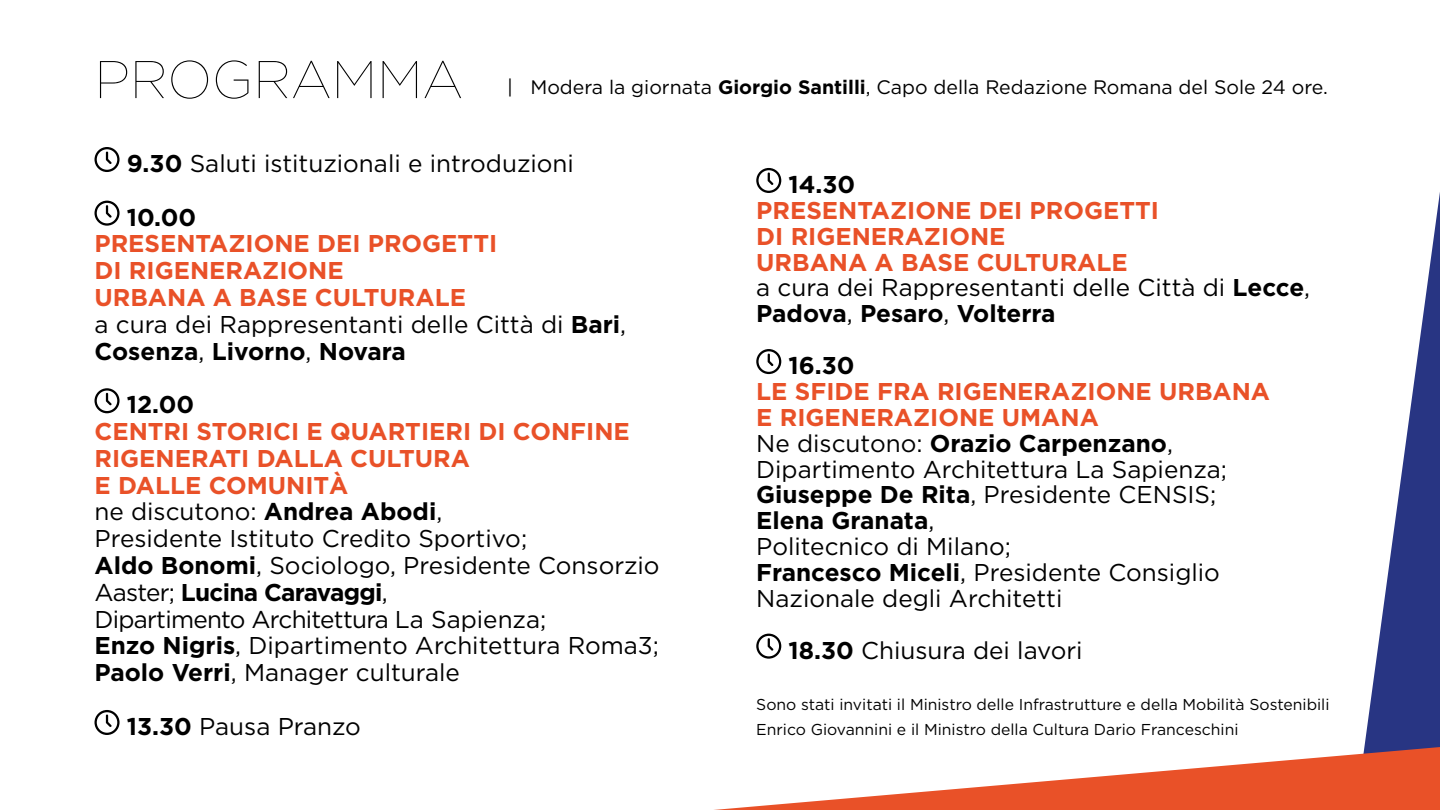
<style>
.page{position:relative;width:1440px;height:810px;background:#fff}
.page>*{position:absolute;margin:0;border:0;box-sizing:border-box;transform-origin:0 0}
.t1{font:100 52.95px "Gotham HTF";color:#000}
.t2{font:24.3px/26.8px "Gotham HTF";color:#000}
.t3{font:700 24.3px/26.8px "Gotham HTF";color:#e95128}
.t4{font:700 24.3px "Gotham HTF";color:#000}
.t5{font:19.5px "Gotham HTF";color:#000}
.t6{font:15.75px/25.1px "Gotham HTF";color:#000}
.s1{font-weight:700}
.s2{font-weight:400;color:#000}
.s3{color:#000}
.s4{font-weight:700;color:#e95128}
</style>
<div class="page">
<svg style="left:94px;top:147px;width:26px;height:25px"></svg>
<svg style="left:94px;top:201px;width:26px;height:25px"></svg>
<svg style="left:94px;top:388px;width:26px;height:25px"></svg>
<svg style="left:94px;top:710px;width:26px;height:25px"></svg>
<svg style="left:756px;top:168px;width:25px;height:25px"></svg>
<svg style="left:756px;top:349px;width:25px;height:25px"></svg>
<svg style="left:756px;top:634px;width:25px;height:25px"></svg>
<svg style="left:1364px;top:192px;width:76px;height:555px"></svg>
<svg style="left:714px;top:747px;width:726px;height:63px"></svg>
<h1 class="t1" style="left:94px;top:51px;width:370px">PROGRAMMA</h1>
<p class="t5" style="left:507px;top:76px;width:822px">| Modera la giornata <span class="s1">Giorgio Santilli</span>, Capo della Redazione Romana del Sole 24 ore.</p>
<p class="t2" style="left:127px;top:150px;width:449px"><span class="s1">9.30</span> Saluti istituzionali e introduzioni</p>
<p class="t4" style="left:127px;top:203px;width:71px">10.00</p>
<p class="t3" style="left:95px;top:230px;width:533px">PRESENTAZIONE DEI PROGETTI<br>DI RIGENERAZIONE<br>URBANA A BASE CULTURALE<br><span class="s2">a cura dei Rappresentanti delle Città di</span> <span class="s3">Bari</span><span class="s2">,<br></span><span class="s3">Cosenza</span><span class="s2">,</span> <span class="s3">Livorno</span><span class="s2">,</span> <span class="s3">Novara</span></p>
<p class="t4" style="left:127px;top:391px;width:69px">12.00</p>
<p class="t2" style="left:94px;top:418px;width:567px"><span class="s4">CENTRI STORICI E QUARTIERI DI CONFINE RIGENERATI DALLA CULTURA<br>E DALLE COMUNITÀ<br></span>ne discutono: <span class="s1">Andrea Abodi</span>,<br>Presidente Istituto Credito Sportivo;<br><span class="s1">Aldo Bonomi</span>, Sociologo, Presidente Consorzio Aaster; <span class="s1">Lucina Caravaggi</span>,<br>Dipartimento Architettura La Sapienza;<br><span class="s1">Enzo Nigris</span>, Dipartimento Architettura Roma3; <span class="s1">Paolo Verri</span>, Manager culturale</p>
<p class="t2" style="left:127px;top:713px;width:236px"><span class="s1">13.30</span> Pausa Pranzo</p>
<p class="t4" style="left:789px;top:170px;width:68px">14.30</p>
<p class="t3" style="left:756px;top:197px;width:555px;line-height:25.9px">PRESENTAZIONE DEI PROGETTI<br>DI RIGENERAZIONE<br>URBANA A BASE CULTURALE<br><span class="s2">a cura dei Rappresentanti delle Città di</span> <span class="s3">Lecce</span><span class="s2">,<br></span><span class="s3">Padova</span><span class="s2">,</span> <span class="s3">Pesaro</span><span class="s2">,</span> <span class="s3">Volterra</span></p>
<p class="t4" style="left:789px;top:351px;width:68px">16.30</p>
<p class="t2" style="left:756px;top:378px;width:515px;line-height:25.9px"><span class="s4">LE SFIDE FRA RIGENERAZIONE URBANA<br>E RIGENERAZIONE UMANA<br></span>Ne discutono: <span class="s1">Orazio Carpenzano</span>,<br>Dipartimento Architettura La Sapienza;<br><span class="s1">Giuseppe De Rita</span>, Presidente CENSIS;<br><span class="s1">Elena Granata</span>,<br>Politecnico di Milano;<br><span class="s1">Francesco Miceli</span>, Presidente Consiglio<br>Nazionale degli Architetti</p>
<p class="t2" style="left:789px;top:636px;width:296px"><span class="s1">18.30</span> Chiusura dei lavori</p>
<p class="t6" style="left:756px;top:691px;width:575px">Sono stati invitati il Ministro delle Infrastrutture e della Mobilità Sostenibili<br>Enrico Giovannini e il Ministro della Cultura Dario Franceschini</p>
</div>
